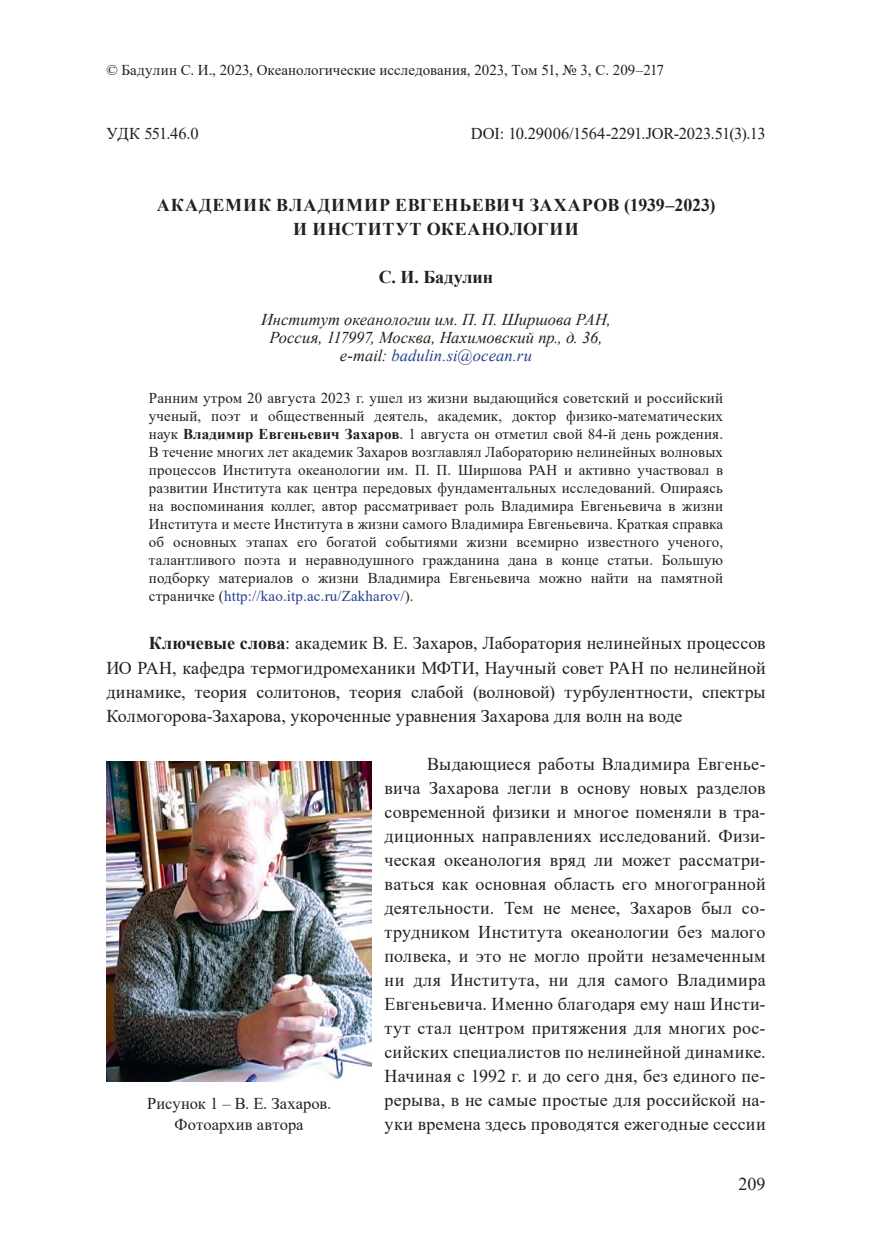
<style>
.page{position:relative;width:872px;height:1234px;background:#fff}
.page>*{position:absolute;margin:0;border:0;box-sizing:border-box;transform-origin:0 0}
.t1{font:18px/24px "Times New Roman";letter-spacing:.005em;color:#231f20;text-align:justify}
.t2{font:700 18px/24px "Times New Roman";letter-spacing:.03em;color:#231f20;text-align:center}
.t3{font:700 18px "Times New Roman";letter-spacing:.005em;color:#231f20}
.t4{font:italic 16.5px/18px "Times New Roman";letter-spacing:.005em;color:#231f20;text-align:center}
.t5{font:16.5px/21px "Times New Roman";color:#231f20;text-align:center}
.t6{font:15px/18px "Times New Roman";letter-spacing:.01em;color:#231f20;text-align:justify}
.s1{color:#253f8e}
.s2{font-weight:700}
</style>
<div class="page">
<img style="left:106px;top:761px;width:266px;height:320px">
<p class="t6" style="left:106px;top:61px;width:559px">© Бадулин С. И., 2023, Океанологические исследования, 2023, Том 51, № 3, С. 209–217</p>
<p class="t5" style="left:106px;top:122px;width:94px">УДК 551.46.0</p>
<p class="t5" style="left:471px;top:122px;width:296px">DOI: 10.29006/1564-2291.JOR-2023.51(3).13</p>
<p class="t2" style="left:157px;top:192px;width:560px">АКАДЕМИК ВЛАДИМИР ЕВГЕНЬЕВИЧ ЗАХАРОВ (1939–2023)<br>И ИНСТИТУТ ОКЕАНОЛОГИИ</p>
<p class="t3" style="left:379px;top:264px;width:116px">С. И. Бадулин</p>
<p class="t4" style="left:261px;top:310px;width:351px">Институт океанологии им. П. П. Ширшова РАН,<br>Россия, 117997, Москва, Нахимовский пр., д. 36, e-mail: <span class="s1">badulin.si@ocean.ru</span></p>
<p class="t6" style="left:149px;top:389px;width:576px">Ранним утром 20 августа 2023 г. ушел из жизни выдающийся советский и российский ученый, поэт и общественный деятель, академик, доктор физико-математических наук <span class="s2">Владимир Евгеньевич Захаров</span>. 1 августа он отметил свой 84-й день рождения.<br>В течение многих лет академик Захаров возглавлял Лабораторию нелинейных волновых процессов Института океанологии им. П. П. Ширшова РАН и активно участвовал в развитии Института как центра передовых фундаментальных исследований. Опираясь на воспоминания коллег, автор рассматривает роль Владимира Евгеньевича в жизни Института и месте Института в жизни самого Владимира Евгеньевича. Краткая справка об основных этапах его богатой событиями жизни всемирно известного ученого, талантливого поэта и неравнодушного гражданина дана в конце статьи. Большую подборку материалов о жизни Владимира Евгеньевича можно найти на памятной страничке (<span class="s1">http://kao.itp.ac.ru/Zakharov/</span>).</p>
<p class="t1" style="left:106px;top:630px;width:661px;text-indent:43px"><span class="s2">Ключевые слова</span>: академик В. Е. Захаров, Лаборатория нелинейных процессов ИО РАН, кафедра термогидромеханики МФТИ, Научный совет РАН по нелинейной динамике, теория солитонов, теория слабой (волновой) турбулентности, спектры Колмогорова-Захарова, укороченные уравнения Захарова для волн на воде</p>
<p class="t1" style="left:385px;top:750px;width:382px;text-indent:43px">Выдающиеся работы Владимира Евгенье&shy;вича Захарова легли в основу новых разделов современной физики и многое поменяли в тра&shy;диционных направлениях исследований. Физи&shy;ческая океанология вряд ли может рассматри&shy;ваться как основная область его многогранной деятельности. Тем не менее, Захаров был со&shy;трудником Института океанологии без малого полвека, и это не могло пройти незамеченным ни для Института, ни для самого Владимира Евгеньевича. Именно благодаря ему наш Инсти&shy;тут стал центром притяжения для многих рос&shy;сийских специалистов по нелинейной динамике.<br>Начиная с 1992 г. и до сего дня, без единого пе&shy;рерыва, в не самые простые для российской на&shy;уки времена здесь проводятся ежегодные сессии</p>
<p class="t5" style="left:147px;top:1091px;width:186px">Рисунок 1 – В. Е. Захаров.<br>Фотоархив автора</p>
<p class="t1" style="left:738px;top:1170px;width:28px">209</p>
</div>
